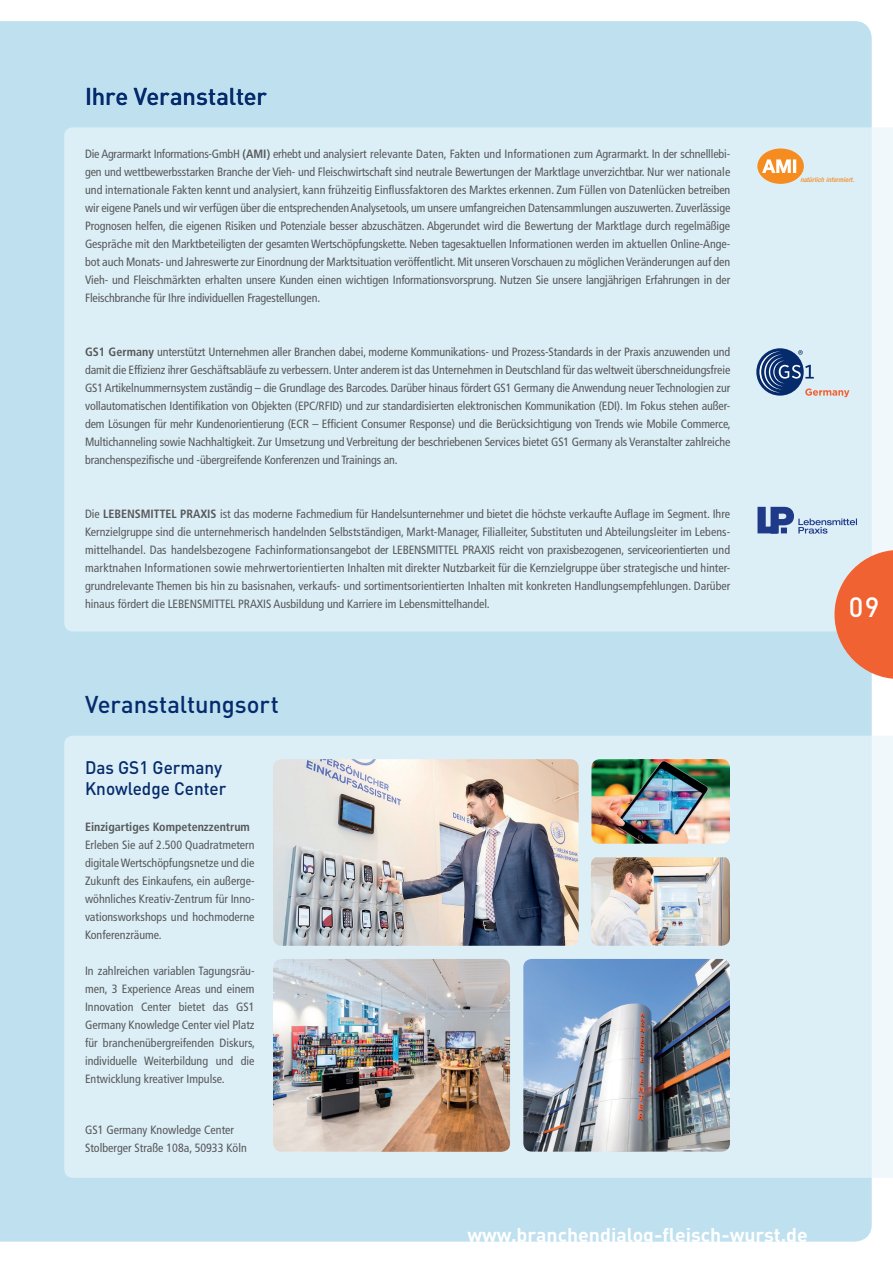
<style>
.page{position:relative;width:893px;height:1263px;background:#fff}
.page>*{position:absolute;margin:0;border:0;box-sizing:border-box;transform-origin:0 0}
.t1{font:500 27.6px "DIN";color:#fff}
.t2{font:500 24px "DIN";letter-spacing:-.005em;color:#052b6c}
.t3{font:700 19.5px "DIN";color:#fff}
.t4{font:500 18px/21px "DIN";color:#052b6c;scale:.95 1}
.t5{font:condensed 12px/18px "Frutiger";letter-spacing:-.005em;color:#57585a;text-align:justify}
.t6{font:700 condensed 12px "Frutiger";color:#57585a}
.t7{font:italic 500 condensed 6.45px "Helvetica Neue";letter-spacing:.03em;color:#f68b1f}
.s1{font-weight:700}
</style>
<div class="page">
<div style="left:0;top:21px;width:872px;height:1220px;background:#bee0ef"></div>
<div style="left:64px;top:127px;width:829px;height:504px;background:#dceef6"></div>
<svg style="left:834px;top:550px;width:59px;height:129px"></svg>
<div style="left:757px;top:149px;width:47px;height:35px;background:#f68b1f;border-radius:50%"></div>
<svg style="left:762px;top:159px;width:34px;height:14px"></svg>
<svg style="left:756px;top:348px;width:48px;height:48px"></svg>
<svg style="left:759px;top:350px;width:90px;height:47px"></svg>
<div style="left:64px;top:736px;width:829px;height:442px;background:#dceef6"></div>
<svg style="left:757px;top:507px;width:100px;height:27px"></svg>
<img style="left:523px;top:959px;width:207px;height:192px">
<img style="left:273px;top:959px;width:237px;height:193px">
<img style="left:591px;top:857px;width:139px;height:89px">
<img style="left:591px;top:759px;width:139px;height:85px">
<img style="left:273px;top:759px;width:306px;height:187px">
<h2 class="t2" style="left:85px;top:81px;width:183px">Ihre Veranstalter</h2>
<p class="t5" style="left:85px;top:145px;width:647px">Die Agrarmarkt Informations-GmbH <span class="s1">(AMI)</span> erhebt und analysiert relevante Daten, Fakten und Informationen zum Agrarmarkt. In der schnelllebi&shy;gen und wettbewerbsstarken Branche der Vieh- und Fleischwirtschaft sind neutrale Bewertungen der Marktlage unverzichtbar. Nur wer nationale und internationale Fakten kennt und analysiert, kann frühzeitig Einflussfaktoren des Marktes erkennen. Zum Füllen von Datenlücken betreiben wir eigene Panels und wir verfügen über die entsprechenden Analysetools, um unsere umfangreichen Datensammlungen auszuwerten. Zuverlässige Prognosen helfen, die eigenen Risiken und Potenziale besser abzuschätzen. Abgerundet wird die Bewertung der Marktlage durch regelmäßige Gespräche mit den Marktbeteiligten der gesamten Wertschöpfungskette. Neben tagesaktuellen Informationen werden im aktuellen Online-Ange&shy;bot auch Monats- und Jahreswerte zur Einordnung der Marktsituation veröffentlicht. Mit unseren Vorschauen zu möglichen Veränderungen auf den Vieh- und Fleischmärkten erhalten unsere Kunden einen wichtigen Informationsvorsprung. Nutzen Sie unsere langjährigen Erfahrungen in der Fleischbranche für Ihre individuellen Fragestellungen.</p>
<p class="t5" style="left:85px;top:343px;width:647px"><span class="s1">GS1 Germany</span> unterstützt Unternehmen aller Branchen dabei, moderne Kommunikations- und Prozess-Standards in der Praxis anzuwenden und damit die Effizienz ihrer Geschäftsabläufe zu verbessern. Unter anderem ist das Unternehmen in Deutschland für das weltweit überschneidungsfreie GS1 Artikelnummernsystem zuständig – die Grundlage des Barcodes. Darüber hinaus fördert GS1 Germany die Anwendung neuer Technologien zur vollautomatischen Identifikation von Objekten (EPC/RFID) und zur standardisierten elektronischen Kommunikation (EDI). Im Fokus stehen außer&shy;dem Lösungen für mehr Kundenorientierung (ECR – Efficient Consumer Response) und die Berücksichtigung von Trends wie Mobile Commerce, Multichanneling sowie Nachhaltigkeit. Zur Umsetzung und Verbreitung der beschriebenen Services bietet GS1 Germany als Veranstalter zahlreiche branchenspezifische und -übergreifende Konferenzen und Trainings an.</p>
<p class="t5" style="left:85px;top:505px;width:647px">Die <span class="s1">LEBENSMITTEL PRAXIS</span> ist das moderne Fachmedium für Handelsunternehmer und bietet die höchste verkaufte Auflage im Segment. Ihre Kernzielgruppe sind die unternehmerisch handelnden Selbstständigen, Markt-Manager, Filialleiter, Substituten und Abteilungsleiter im Lebens&shy;mittelhandel. Das handelsbezogene Fachinformationsangebot der LEBENSMITTEL PRAXIS reicht von praxisbezogenen, serviceorientierten und marktnahen Informationen sowie mehrwertorientierten Inhalten mit direkter Nutzbarkeit für die Kernzielgruppe über strategische und hinter&shy;grundrelevante Themen bis hin zu basisnahen, verkaufs- und sortimentsorientierten Inhalten mit konkreten Handlungsempfehlungen. Darüber hinaus fördert die LEBENSMITTEL PRAXIS Ausbildung und Karriere im Lebensmittelhandel.</p>
<h2 class="t2" style="left:85px;top:689px;width:195px">Veranstaltungsort</h2>
<h3 class="t4" style="left:85px;top:756px;width:150px">Das GS1 Germany<br>Knowledge Center</h3>
<p class="t6" style="left:85px;top:820px;width:166px">Einzigartiges Kompetenzzentrum</p>
<p class="t5" style="left:85px;top:836px;width:171px">Erleben Sie auf 2.500 Quadratmetern digitale Wertschöpfungsnetze und die Zukunft des Einkaufens, ein außerge&shy;wöhnliches Kreativ-Zentrum für Inno&shy;vationsworkshops und hochmoderne Konferenzräume.</p>
<p class="t5" style="left:85px;top:962px;width:171px">In zahlreichen variablen Tagungsräu&shy;men, 3 Experience Areas und einem Innovation Center bietet das GS1<br>Germany Knowledge Center viel Platz für branchenübergreifenden Diskurs, individuelle Weiterbildung und die Entwicklung kreativer Impulse.</p>
<p class="t5" style="left:85px;top:1121px;width:163px">GS1 Germany Knowledge Center<br>Stolberger Straße 108a, 50933 Köln</p>
<p class="t7" style="left:800px;top:176px;width:55px">natürlich informiert.</p>
<h1 class="t1" style="left:849px;top:590px;width:32px">09</h1>
<h3 class="t3" style="left:467px;top:1222px;width:342px">www.branchendialog-fleisch-wurst.de</h3>
</div>
